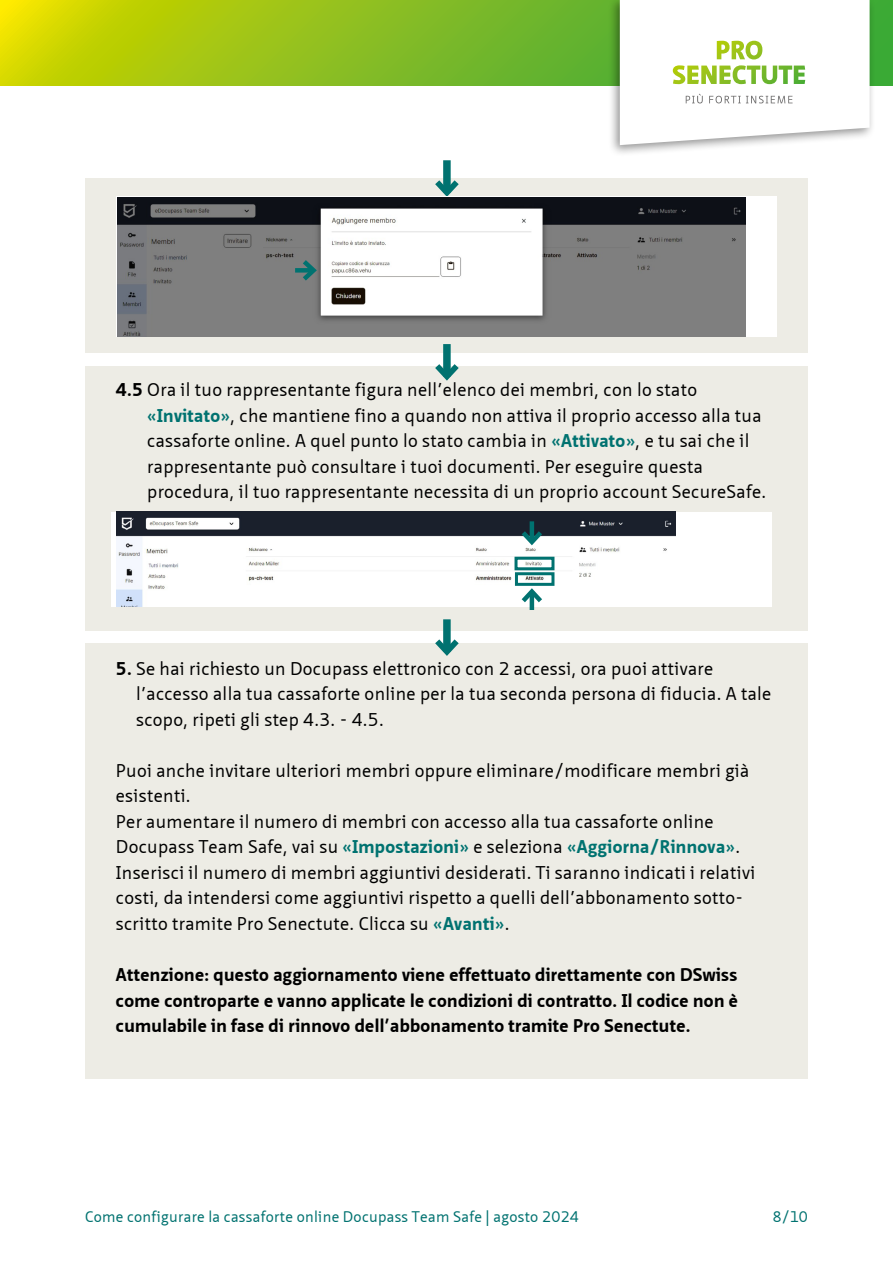
<style>
.page{position:relative;width:893px;height:1263px;background:#fff}
.page>*{position:absolute;margin:0;border:0;box-sizing:border-box;transform-origin:0 0}
.t1{font:18px/25.5px "Neue Sans Pro";letter-spacing:.02em;color:#000}
.t2{font:700 18px/25.5px "Neue Sans Pro";letter-spacing:.02em;color:#000;text-align:justify}
.t3{font:15px "Neue Sans Pro";letter-spacing:.02em;color:#007270}
.s1{font-weight:700}
.s2{font-weight:700;color:#007270}
</style>
<div class="page">
<svg style="left:0;top:0;width:893px;height:85px;background:#95c21a"></svg>
<div style="left:608px;top:0;width:268px;height:157px;background:#000;opacity:.43"></div>
<svg style="left:620px;top:0;width:250px;height:145px"></svg>
<div style="left:85px;top:179px;width:723px;height:174px;background:#edece5"></div>
<div style="left:443px;top:160px;width:8px;height:33px;background:#007270"></div>
<svg style="left:429px;top:174px;width:36px;height:22px"></svg>
<div style="left:116px;top:196px;width:661px;height:141px;background:#fff"></div>
<img style="left:117px;top:197px;width:628px;height:140px">
<div style="left:85px;top:366px;width:723px;height:264px;background:#edece5"></div>
<div style="left:85px;top:643px;width:723px;height:436px;background:#edece5"></div>
<div style="left:112px;top:512px;width:660px;height:94px;background:#fff"></div>
<img style="left:116px;top:512px;width:560px;height:94px">
<div style="left:515px;top:572px;width:39px;height:14px;border:3px solid #007270"></div>
<hr style="left:530px;top:591px;width:4px;height:19px;background:#007270">
<svg style="left:517px;top:585px;width:30px;height:22px"></svg>
<div style="left:443px;top:344px;width:8px;height:32px;background:#007270"></div>
<svg style="left:435px;top:358px;width:24px;height:23px"></svg>
<div style="left:443px;top:619px;width:8px;height:33px;background:#007270"></div>
<svg style="left:435px;top:633px;width:24px;height:23px"></svg>
<div style="left:295px;top:268px;width:19px;height:5px;background:#007270"></div>
<svg style="left:298px;top:255px;width:22px;height:30px"></svg>
<div style="left:514px;top:557px;width:40px;height:13px;border:3px solid #007270"></div>
<svg style="left:530px;top:521px;width:4px;height:5px"></svg>
<svg style="left:517px;top:526px;width:30px;height:23px"></svg>
<p class="t1" style="left:147px;top:377px;width:620px;text-indent:-31px"><span class="s1">4.5</span> Ora il tuo rappresentante figura nell’elenco dei membri, con lo stato <span class="s2">«Invitato»</span>, che mantiene fino a quando non attiva il proprio accesso alla tua cassaforte online. A quel punto lo stato cambia in <span class="s2">«Attivato»</span>, e tu sai che il rappresentante può consultare i tuoi documenti. Per eseguire questa procedura, il tuo rappresentante necessita di un proprio account SecureSafe.</p>
<p class="t1" style="left:136px;top:655px;width:637px;text-indent:-20px"><span class="s1">5.</span> Se hai richiesto un Docupass elettronico con 2 accessi, ora puoi attivare l’accesso alla tua cassaforte online per la tua seconda persona di fiducia. A tale scopo, ripeti gli step 4.3. - 4.5.</p>
<p class="t1" style="left:116px;top:757px;width:641px">Puoi anche invitare ulteriori membri oppure eliminare/modificare membri già esistenti.<br>Per aumentare il numero di membri con accesso alla tua cassaforte online Docupass Team Safe, vai su <span class="s2">«Impostazioni»</span> e seleziona <span class="s2">«Aggiorna/Rinnova»</span>.<br>Inserisci il numero di membri aggiuntivi desiderati. Ti saranno indicati i relativi costi, da intendersi come aggiuntivi rispetto a quelli dell’abbonamento sotto&shy;scritto tramite Pro Senectute. Clicca su <span class="s2">«Avanti»</span>.</p>
<p class="t2" style="left:116px;top:962px;width:624px">Attenzione: questo aggiornamento viene effettuato direttamente con DSwiss come controparte e vanno applicate le condizioni di contratto. Il codice non è cumulabile in fase di rinnovo dell’abbonamento tramite Pro Senectute.</p>
<p class="t3" style="left:85px;top:1207px;width:495px">Come configurare la cassaforte online Docupass Team Safe | agosto 2024</p>
<p class="t3" style="left:773px;top:1207px;width:37px">8/10</p>
</div>
